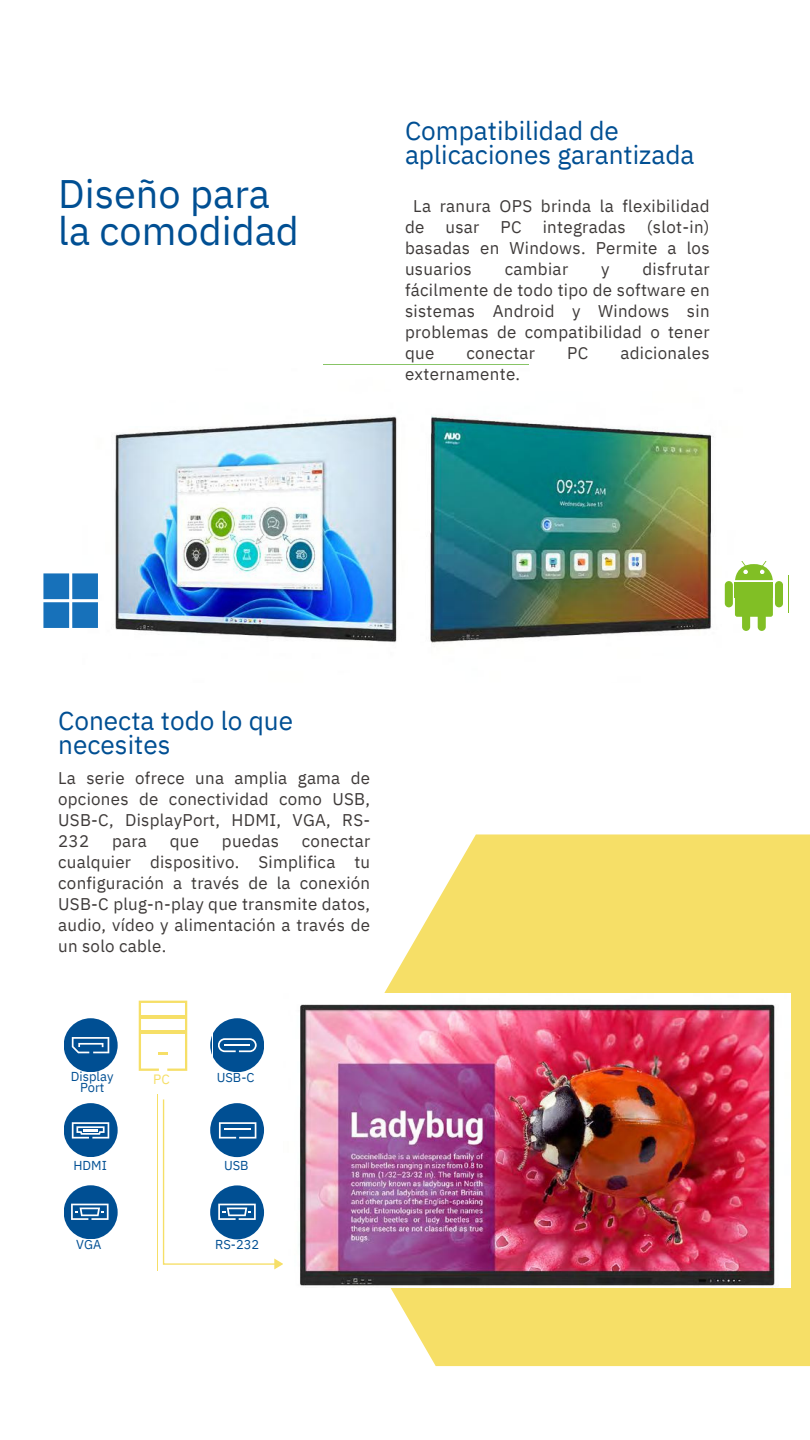
<style>
.page{position:relative;width:810px;height:1440px;background:#fff}
.page>*{position:absolute;margin:0;border:0;box-sizing:border-box;transform-origin:0 0}
.t1{font:39.7px/36.8px "IBM Plex Sans";color:#004f93}
.t2{font:26.2px/24.8px "IBM Plex Sans";color:#004f93}
.t3{font:16.9px/21px "IBM Plex Sans";letter-spacing:.02em;color:#3e3a39;text-align:justify}
.t4{font:13.5px "IBM Plex Sans";color:#f6df67}
.t5{font:12.9px/10.5px "IBM Plex Sans";color:#004f93;text-align:center}
</style>
<div class="page">
<svg style="left:64px;top:1103px;width:54px;height:54px;fill:#004f93"></svg>
<svg style="left:64px;top:1185px;width:54px;height:54px;fill:#004f93"></svg>
<svg style="left:64px;top:1018px;width:54px;height:54px;fill:#004f93"></svg>
<svg style="left:210px;top:1018px;width:54px;height:54px;fill:#004f93"></svg>
<svg style="left:162px;top:1099px;width:120px;height:171px"></svg>
<svg style="left:205px;top:1180px;width:65px;height:65px"></svg>
<svg style="left:205px;top:1099px;width:65px;height:64px"></svg>
<svg style="left:384px;top:834px;width:426px;height:532px;background:#f6e275"></svg>
<img style="left:115px;top:416px;width:599px;height:227px">
<svg style="left:43px;top:573px;width:55px;height:55px;background:#3482c2"></svg>
<svg style="left:72px;top:1037px;width:37px;height:16px"></svg>
<svg style="left:72px;top:1122px;width:37px;height:17px"></svg>
<svg style="left:71px;top:1204px;width:38px;height:16px"></svg>
<svg style="left:139px;top:1001px;width:48px;height:70px"></svg>
<hr style="left:140px;top:1031px;width:46px;height:2px;background:#f6df67">
<svg style="left:219px;top:1122px;width:37px;height:17px"></svg>
<svg style="left:213px;top:1033px;width:49px;height:24px"></svg>
<svg style="left:219px;top:1038px;width:36px;height:13px"></svg>
<svg style="left:218px;top:1204px;width:38px;height:16px"></svg>
<svg style="left:734px;top:613px;width:39px;height:4px"></svg>
<div style="left:730px;top:577px;width:49px;height:27px;background:#81bf25"></div>
<svg style="left:771px;top:577px;width:12px;height:36px"></svg>
<svg style="left:724px;top:581px;width:13px;height:32px"></svg>
<svg style="left:730px;top:564px;width:48px;height:22px"></svg>
<svg style="left:738px;top:564px;width:16px;height:16px"></svg>
<svg style="left:755px;top:564px;width:15px;height:16px"></svg>
<svg style="left:736px;top:561px;width:15px;height:11px"></svg>
<svg style="left:757px;top:561px;width:15px;height:11px"></svg>
<svg style="left:756px;top:604px;width:15px;height:27px"></svg>
<svg style="left:737px;top:604px;width:19px;height:27px"></svg>
<img style="left:299px;top:994px;width:492px;height:294px">
<p class="t1" style="left:58px;top:175px;width:242px">Diseño para la comodidad</p>
<p class="t2" style="left:405px;top:117px;width:291px">Compatibilidad de aplicaciones garantizada</p>
<p class="t3" style="left:405px;top:195px;width:306px;text-indent:8px">La ranura OPS brinda la flexibilidad de usar PC integradas (slot-in) basadas en Windows. Permite a los usuarios</p>
<p class="t3" style="left:405px;top:258px;width:306px;text-indent:237px">disfrutar fácilmente de todo tipo de software en sistemas Android y Windows sin problemas de compatibilidad o tener que</p>
<p class="t3" style="left:505px;top:258px;width:65px">cambiar</p>
<p class="t3" style="left:601px;top:258px;width:10px">y</p>
<p class="t3" style="left:466px;top:342px;width:70px">conectar</p>
<p class="t3" style="left:567px;top:342px;width:23px">PC</p>
<p class="t3" style="left:620px;top:342px;width:91px">adicionales</p>
<p class="t3" style="left:405px;top:363px;width:117px">externamente.</p>
<h3 class="t2" style="left:58px;top:707px;width:236px">Conecta todo lo que necesites</h3>
<p class="t3" style="left:58px;top:767px;width:314px">La serie ofrece una amplia gama de opciones de conectividad como USB, USB-C, DisplayPort, HDMI, VGA, RS-232</p>
<p class="t3" style="left:112px;top:830px;width:36px">para</p>
<p class="t3" style="left:170px;top:830px;width:31px">que</p>
<p class="t3" style="left:222px;top:830px;width:59px">puedas</p>
<p class="t3" style="left:58px;top:830px;width:314px;text-indent:244px">conectar cualquier dispositivo. Simplifica tu configuración a través de la conexión USB-C plug-n-play que transmite datos, audio, vídeo y alimentación a través de un solo cable.</p>
<p class="t5" style="left:71px;top:1071px;width:44px">Display<br>Port</p>
<p class="t4" style="left:153px;top:1070px;width:18px">PC</p>
<h3 class="t5" style="left:217px;top:1072px;width:39px">USB-C</h3>
<p class="t5" style="left:73px;top:1160px;width:35px">HDMI</p>
<h2 class="t5" style="left:224px;top:1160px;width:26px">USB</h2>
<p class="t5" style="left:76px;top:1239px;width:27px">VGA</p>
<p class="t5" style="left:215px;top:1239px;width:46px">RS-232</p>
</div>
